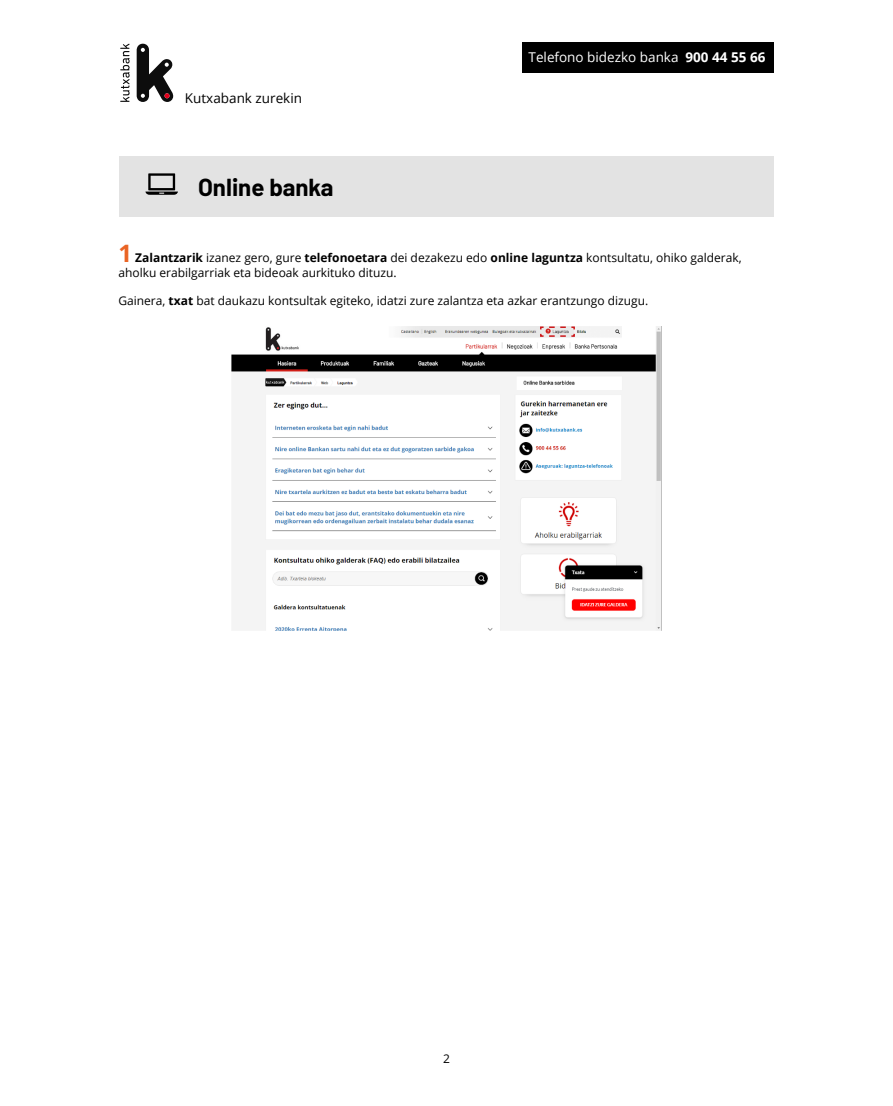
<style>
.page{position:relative;width:893px;height:1106px;background:#fff}
.page>*{position:absolute;margin:0;border:0;box-sizing:border-box;transform-origin:0 0}
.t1{font:700 24px "Barlow";color:#000}
.t2{font:13.5px "Open Sans";color:#fff}
.t3{font:13.5px "Open Sans";color:#000}
.t4{font:12px/14.4px "Open Sans";color:#000}
.s1{font-weight:700}
.s2{font-weight:700;font-size:24px;color:#ea6424}
</style>
<div class="page">
<svg style="left:120px;top:44px;width:10px;height:58px"></svg>
<svg style="left:137px;top:44px;width:36px;height:58px"></svg>
<div style="left:522px;top:43px;width:252px;height:30px;background:#000"></div>
<div style="left:119px;top:156px;width:655px;height:61px;background:#e3e3e3"></div>
<svg style="left:146px;top:173px;width:32px;height:22px"></svg>
<img style="left:231px;top:326px;width:431px;height:304px">
<svg style="left:539px;top:326px;width:37px;height:11px"></svg>
<p class="t3" style="left:185px;top:89px;width:119px">Kutxabank zurekin</p>
<h1 class="t1" style="left:198px;top:172px;width:137px">Online banka</h1>
<p class="t2" style="left:529px;top:48px;width:238px">Telefono bidezko banka <span class="s1">900 44 55 66</span></p>
<p class="t4" style="left:118px;top:250px;width:625px"><span class="s2">1</span> <span class="s1">Zalantzarik</span> izanez gero, gure <span class="s1">telefonoetara</span> dei dezakezu edo <span class="s1">online laguntza</span> kontsultatu, ohiko galderak, aholku erabilgarriak eta bideoak aurkituko dituzu.</p>
<p class="t4" style="left:118px;top:293px;width:531px">Gainera, <span class="s1">txat</span> bat daukazu kontsultak egiteko, idatzi zure zalantza eta azkar erantzungo dizugu.</p>
<p class="t4" style="left:443px;top:1051px;width:8px">2</p>
</div>
